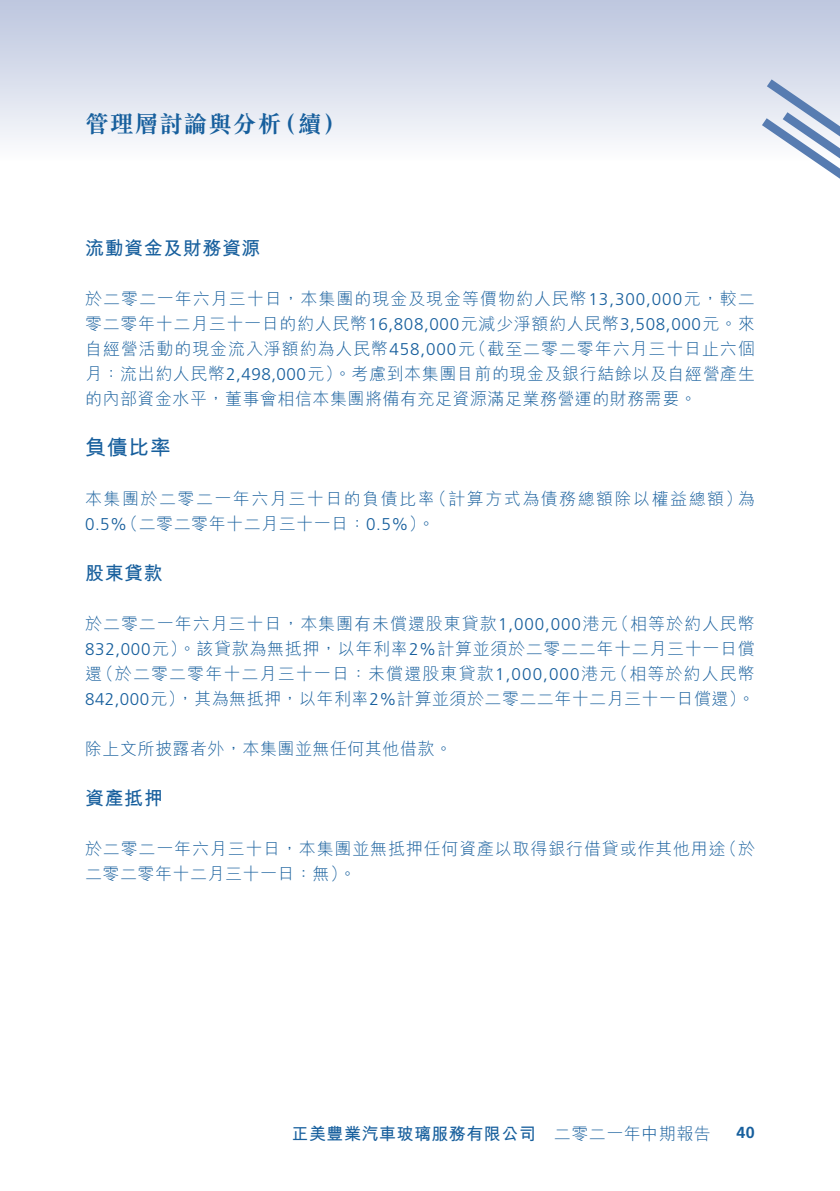
<style>
.page{position:relative;width:840px;height:1191px;background:#fff}
.page>*{position:absolute;margin:0;border:0;box-sizing:border-box;transform-origin:0 0}
.t1{font:700 24px "M Sung HK";letter-spacing:.025em;color:#175f9d}
.t2{font:700 21px "M Hei HK";color:#175f9d}
.t3{font:700 19px "M Hei HK";letter-spacing:.03em;color:#175f9d}
.t4{font:300 17px/25px "M Hei HK";letter-spacing:.045em;color:#175f9d}
.t5{font:300 17px/25px "M Hei HK";letter-spacing:.085em;color:#175f9d;text-align:right}
.t6{font:300 17px/25px "M Hei HK";letter-spacing:.025em;color:#175f9d}
.t7{font:300 17px "M Hei HK";letter-spacing:.065em;color:#175f9d}
.t8{font:700 17px "M Hei HK";letter-spacing:.03em;color:#175f9d}
.t9{font:300 17px "Frutiger LT Std";color:#175f9d}
.t10{font:700 16px "Frutiger LT Std";color:#175f9d}
.s1{font-family:"Frutiger LT Std"}
.s2{font-weight:300}
</style>
<div class="page">
<div style="left:0;top:0;width:839px;height:170px;background:linear-gradient(to bottom,#bbc5de,#fff)"></div>
<svg style="left:761px;top:79px;width:78px;height:99px"></svg>
<h1 class="t1" style="left:85px;top:108px;width:198px">管理層討論與分析</h1>
<h1 class="t1" style="left:273px;top:108px;width:75px">（續(</h1>
<p class="t3" style="left:85px;top:234px;width:177px">流動資金及財務資源</p>
<p class="t4" style="left:85px;top:286px;width:671px;text-align:right">於二零二一年六月三十日，本集團的現金及現金等價物約人民幣<span class="s1">13,300,000</span>元，較二零二零年十二月三十一日的約人民幣<span class="s1">16,808,000</span>元減少淨額約人民幣<span class="s1">3,508,000</span>元。來（截至二零二零年六月三十日止六個</p>
<p class="t4" style="left:85px;top:336px;width:671px">自經營活動的現金流入淨額約為人民幣<span class="s1">458,000</span>元<br>月：流出約人民幣<span class="s1">2,498,000</span>元）。考慮到本集團目前的現金及銀行結餘以及自經營產生的內部資金水平，董事會相信本集團將備有充足資源滿足業務營運的財務需要。</p>
<p class="t2" style="left:85px;top:432px;width:87px">負債比率</p>
<p class="t4" style="left:737px;top:486px;width:18px">為</p>
<p class="t5" style="left:429px;top:486px;width:314px">（計算方式為債務總額除以權益總額）</p>
<p class="t5" style="left:85px;top:486px;width:351px">本集團於二零二一年六月三十日的負債比率（二零二零年十二月三十一日：<span class="s1">0.5%</span> 。(</p>
<p class="t9" style="left:85px;top:515px;width:44px">0.5%</p>
<p class="t3" style="left:85px;top:559px;width:79px">股東貸款</p>
<p class="t4" style="left:85px;top:611px;width:534px">於二零二一年六月三十日，本集團有未償還股東貸款<span class="s1">1,000,000</span>港元</p>
<p class="t4" style="left:85px;top:636px;width:670px"><span class="s1">832,000</span>元）。該貸款為無抵押，以年利率<span class="s1">2%</span>計算並須於二零二二年十二月三十一日償</p>
<p class="t7" style="left:611px;top:665px;width:145px">（相等於約人民幣</p>
<p class="t4" style="left:612px;top:611px;width:144px">（相等於約人民幣</p>
<p class="t7" style="left:97px;top:665px;width:521px">（於二零二零年十二月三十一日：未償還股東貸款<span class="s1">1,000,000</span>港元</p>
<p class="t6" style="left:85px;top:661px;width:671px">還<br><span class="s1">842,000</span>元，）其為無抵押，以年利率<span class="s1">2%</span>計算並須於二零二二年十二月三十一日償還。(</p>
<p class="t4" style="left:85px;top:736px;width:368px">除上文所披露者外，本集團並無任何其他借款。</p>
<p class="t3" style="left:85px;top:784px;width:79px">資產抵押</p>
<p class="t4" style="left:719px;top:836px;width:36px">（於</p>
<p class="t4" style="left:85px;top:836px;width:641px">於二零二一年六月三十日，本集團並無抵押任何資產以取得銀行借貸或作其他用途二零二零年十二月三十一日：無。(</p>
<p class="t8" style="left:291px;top:1121px;width:420px">正美豐業汽車玻璃服務有限公司<span class="s2">　二零二一年中期報告</span></p>
<p class="t10" style="left:736px;top:1123px;width:20px">40</p>
</div>
